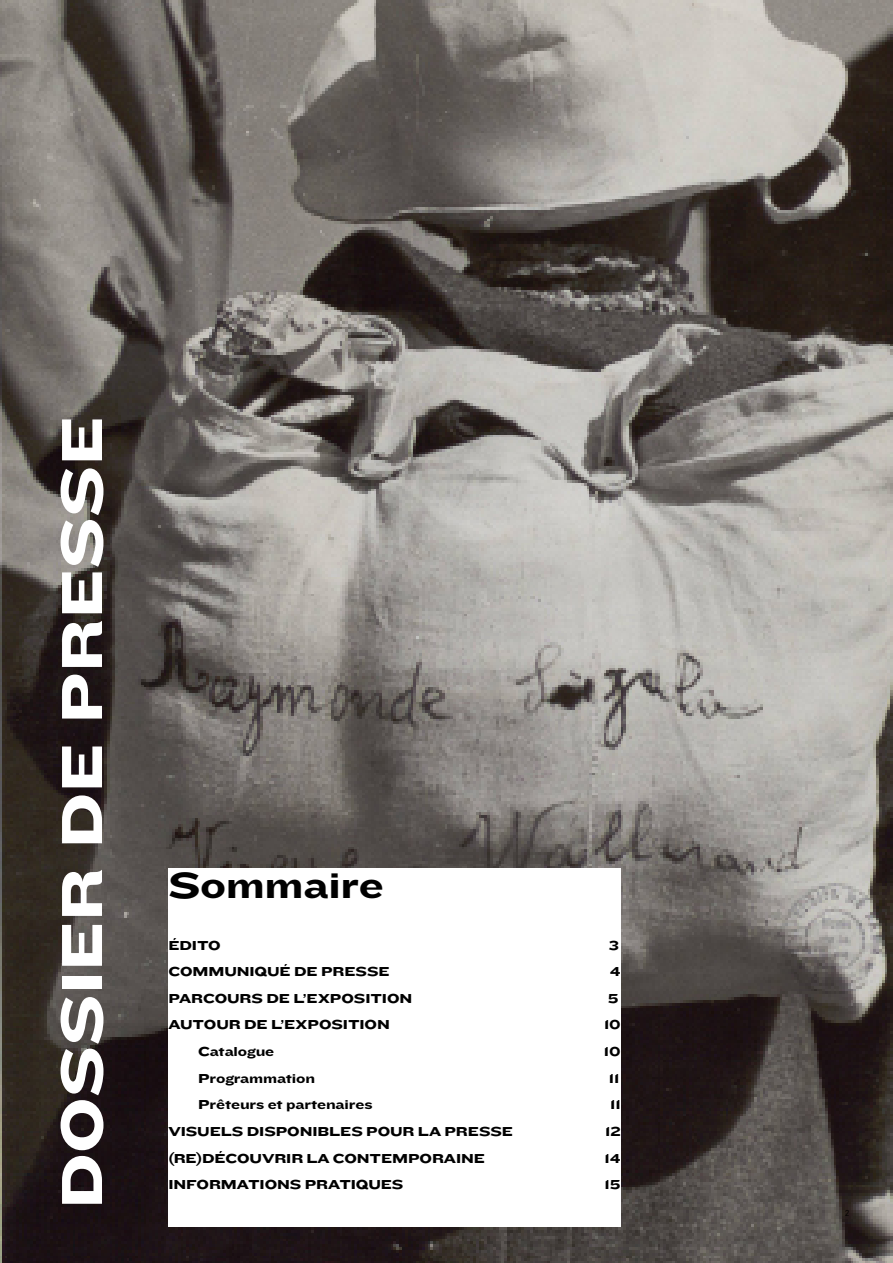
<style>
.page{position:relative;width:893px;height:1263px;background:#fff}
.page>*{position:absolute;margin:0;border:0;box-sizing:border-box;transform-origin:0 0}
.t1{font:60px "Knockout 54 Sumo";color:#fff}
.t2{font:37.5px "Knockout 54 Sumo";letter-spacing:-.01em;color:#000}
.t3{font:13.5px "Knockout 54 Sumo";letter-spacing:-.01em;color:#000}
.t4{font:9px "Orator Std";color:#000}
</style>
<div class="page">
<img style="left:0;top:0;width:893px;height:1263px">
<div style="left:168px;top:868px;width:453px;height:86px;background:#fff"></div>
<div style="left:168px;top:939px;width:453px;height:288px;background:#fff"></div>
<h1 class="t1" style="left:38px;top:1209px;width:795px;rotate:-90deg">DOSSIER DE PRESSE</h1>
<h2 class="t2" style="left:168px;top:858px;width:217px">Sommaire</h2>
<p class="t3" style="left:168px;top:935px;width:54px">ÉDITO</p>
<p class="t3" style="left:609px;top:935px;width:12px">3</p>
<p class="t3" style="left:168px;top:962px;width:223px">COMMUNIQUÉ DE PRESSE</p>
<p class="t3" style="left:610px;top:962px;width:13px">4</p>
<p class="t3" style="left:168px;top:988px;width:245px">PARCOURS DE L’EXPOSITION</p>
<p class="t3" style="left:608px;top:988px;width:12px">5</p>
<p class="t3" style="left:168px;top:1015px;width:223px">AUTOUR DE L’EXPOSITION</p>
<p class="t3" style="left:604px;top:1015px;width:18px">10</p>
<p class="t3" style="left:198px;top:1042px;width:78px">Catalogue</p>
<p class="t3" style="left:604px;top:1042px;width:18px">10</p>
<p class="t3" style="left:198px;top:1068px;width:119px">Programmation</p>
<p class="t3" style="left:609px;top:1068px;width:12px">11</p>
<p class="t3" style="left:198px;top:1095px;width:176px">Prêteurs et partenaires</p>
<p class="t3" style="left:610px;top:1095px;width:12px">11</p>
<p class="t3" style="left:168px;top:1121px;width:346px">VISUELS DISPONIBLES POUR LA PRESSE</p>
<p class="t3" style="left:605px;top:1121px;width:17px">12</p>
<p class="t3" style="left:168px;top:1148px;width:318px">(RE)DÉCOUVRIR LA CONTEMPORAINE</p>
<p class="t3" style="left:604px;top:1148px;width:18px">14</p>
<p class="t3" style="left:168px;top:1175px;width:237px">INFORMATIONS PRATIQUES</p>
<p class="t3" style="left:605px;top:1175px;width:18px">15</p>
<p class="t4" style="left:844px;top:1207px;width:7px">2</p>
</div>
